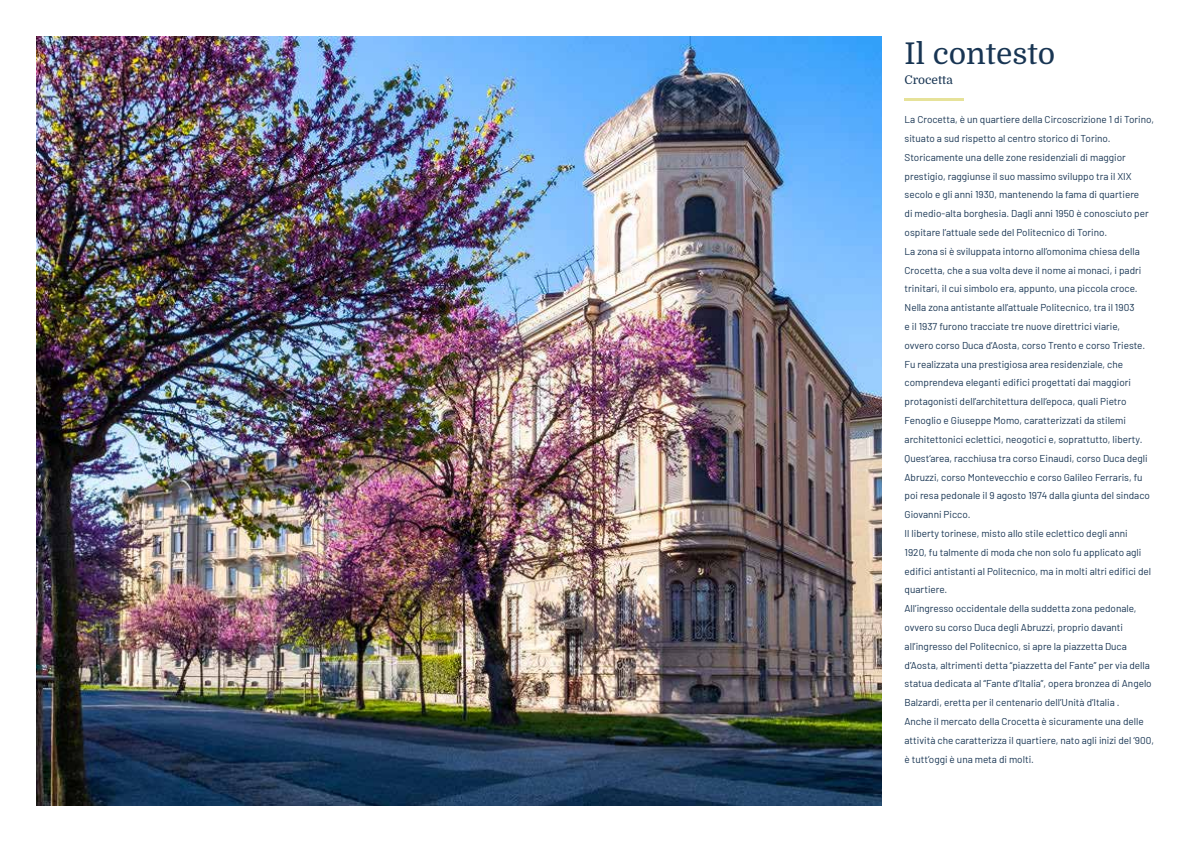
<style>
.page{position:relative;width:1191px;height:842px;background:#fff}
.page>*{position:absolute;margin:0;border:0;box-sizing:border-box;transform-origin:0 0}
.t1{font:30px "Domine";color:#183553}
.t2{font:12px "Domine";color:#183553}
.t3{font:10px/18.8px "Barlow";color:#183553}
</style>
<div class="page">
<img style="left:37px;top:37px;width:845px;height:768px">
<hr style="left:904px;top:98px;width:60px;height:3px;background:#e6e299">
<h1 class="t1" style="left:904px;top:37px;width:152px">Il contesto</h1>
<p class="t2" style="left:904px;top:73px;width:50px">Crocetta</p>
<p class="t3" style="left:904px;top:109px;width:251px">La Crocetta, è un quartiere della Circoscrizione 1 di Torino, situato a sud rispetto al centro storico di Torino.<br>Storicamente una delle zone residenziali di maggior prestigio, raggiunse il suo massimo sviluppo tra il XIX secolo e gli anni 1930, mantenendo la fama di quartiere<br>di medio-alta borghesia. Dagli anni 1950 è conosciuto per ospitare l’attuale sede del Politecnico di Torino.<br>La zona si è sviluppata intorno all’omonima chiesa della Crocetta, che a sua volta deve il nome ai monaci, i padri trinitari, il cui simbolo era, appunto, una piccola croce.<br>Nella zona antistante all’attuale Politecnico, tra il 1903<br>e il 1937 furono tracciate tre nuove direttrici viarie,<br>ovvero corso Duca d’Aosta, corso Trento e corso Trieste.<br>Fu realizzata una prestigiosa area residenziale, che comprendeva eleganti edifici progettati dai maggiori protagonisti dell’architettura dell’epoca, quali Pietro Fenoglio e Giuseppe Momo, caratterizzati da stilemi architettonici eclettici, neogotici e, soprattutto, liberty.<br>Quest’area, racchiusa tra corso Einaudi, corso Duca degli Abruzzi, corso Montevecchio e corso Galileo Ferraris, fu poi resa pedonale il 9 agosto 1974 dalla giunta del sindaco Giovanni Picco.<br>Il liberty torinese, misto allo stile eclettico degli anni<br>1920, fu talmente di moda che non solo fu applicato agli edifici antistanti al Politecnico, ma in molti altri edifici del quartiere.<br>All’ingresso occidentale della suddetta zona pedonale, ovvero su corso Duca degli Abruzzi, proprio davanti all’ingresso del Politecnico, si apre la piazzetta Duca d’Aosta, altrimenti detta “piazzetta del Fante” per via della statua dedicata al “Fante d’Italia”, opera bronzea di Angelo Balzardi, eretta per il centenario dell’Unità d’Italia .<br>Anche il mercato della Crocetta è sicuramente una delle attività che caratterizza il quartiere, nato agli inizi del ‘900, è tutt’oggi è una meta di molti.</p>
</div>
